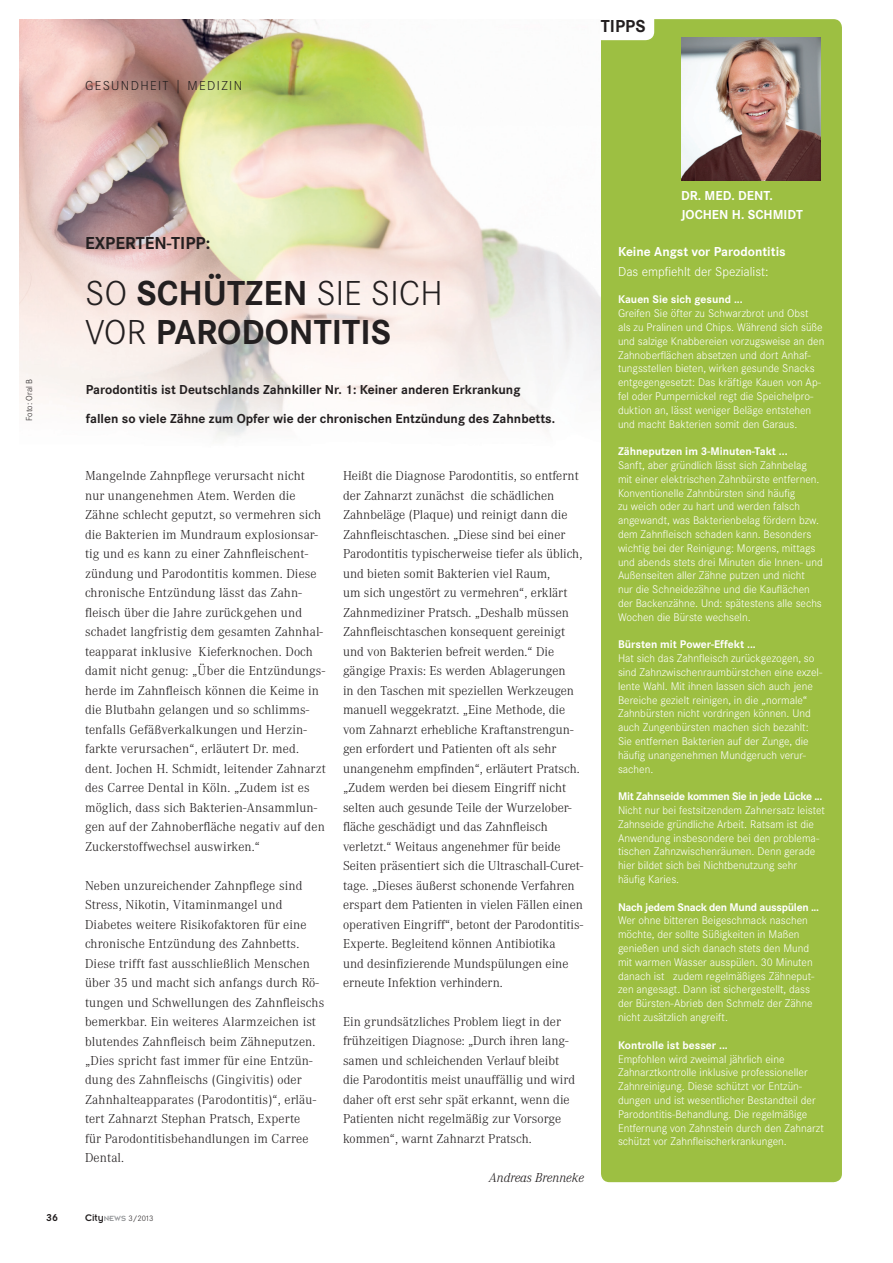
<style>
.page{position:relative;width:893px;height:1263px;background:#fff}
.page>*{position:absolute;margin:0;border:0;box-sizing:border-box;transform-origin:0 0}
.t1{font:700 36px/39px "Corporate S";color:#231f20}
.t2{font:700 18px "Corporate S";color:#231f20}
.t3{font:300 13.5px/19.5px "Corporate A";color:#231f20}
.t4{font:700 13.5px/29.2px "Corporate S";color:#231f20}
.t5{font:700 13.5px/19.5px "Corporate S";color:#fff}
.t6{font:300 13.5px "Corporate S";color:#fff}
.t7{font:300 13.5px "Corporate S";letter-spacing:.1em;color:#231f20}
.t8{font:italic 300 13.5px "Corporate A";color:#231f20}
.t9{font:300 11.55px/13.8px "Corporate S";color:#fff}
.t10{font:700 11.55px "Corporate S";letter-spacing:-.005em;color:#fff}
.t11{font:700 11.55px "Corporate S";letter-spacing:-.025em;color:#fff}
.t12{font:700 10.5px "Corporate S";color:#231f20}
.t13{font:300 9px "Corporate S";color:#231f20}
.t14{font:300 8.25px "Corporate S";color:#231f20}
.s1{font-weight:300}
.s2{font-family:"Insignia";font-weight:400;font-size:10.5px}
.s3{font-family:"Insignia";font-weight:400;color:#939598}
</style>
<div class="page">
<img style="left:19px;top:19px;width:582px;height:420px">
<div style="left:601px;top:19px;width:241px;height:1163px;background:#9dbf42;border-radius:9px"></div>
<svg style="left:600px;top:19px;width:54px;height:21px"></svg>
<img style="left:681px;top:37px;width:140px;height:144px">
<p class="t7" style="left:85px;top:78px;width:159px">GESUNDHEIT | MEDIZIN</p>
<h2 class="t2" style="left:601px;top:16px;width:46px">TIPPS</h2>
<p class="t13" style="left:24px;top:421px;width:43px;rotate:-90deg">Foto: Oral B</p>
<h2 class="t2" style="left:85px;top:233px;width:127px">EXPERTEN-TIPP:</h2>
<h1 class="t1" style="left:85px;top:274px;width:359px"><span class="s1">SO</span> SCHÜTZEN <span class="s1">SIE SICH<br>VOR</span> PARODONTITIS</h1>
<p class="t4" style="left:86px;top:375px;width:471px">Parodontitis ist Deutschlands Zahnkiller Nr. 1: Keiner anderen Erkrankung fallen so viele Zähne zum Opfer wie der chronischen Entzündung des Zahnbetts.</p>
<p class="t3" style="left:85px;top:466px;width:242px">Mangelnde Zahnpflege verursacht nicht nur unangenehmen Atem. Werden die Zähne schlecht geputzt, so vermehren sich die Bakterien im Mundraum explosionsar&shy;tig und es kann zu einer Zahnfleischent&shy;zündung und Parodontitis kommen. Diese chronische Entzündung lässt das Zahn&shy;fleisch über die Jahre zurückgehen und schadet langfristig dem gesamten Zahnhal&shy;teapparat inklusive Kieferknochen. Doch damit nicht genug: „Über die Entzündungs&shy;herde im Zahnfleisch können die Keime in die Blutbahn gelangen und so schlimms&shy;tenfalls Gefäßverkalkungen und Herzin&shy;farkte verursachen“, erläutert Dr. med. dent. Jochen H. Schmidt, leitender Zahnarzt des Carree Dental in Köln. „Zudem ist es möglich, dass sich Bakterien-Ansammlun&shy;gen auf der Zahnoberfläche negativ auf den Zuckerstoffwechsel auswirken.“</p>
<p class="t3" style="left:85px;top:876px;width:241px">Neben unzureichender Zahnpflege sind Stress, Nikotin, Vitaminmangel und Diabetes weitere Risikofaktoren für eine chronische Entzündung des Zahnbetts.<br>Diese trifft fast ausschließlich Menschen über 35 und macht sich anfangs durch Rö&shy;tungen und Schwellungen des Zahnfleischs bemerkbar. Ein weiteres Alarmzeichen ist blutendes Zahnfleisch beim Zähneputzen. „Dies spricht fast immer für eine Entzün&shy;dung des Zahnfleischs (Gingivitis) oder Zahnhalteapparates (Parodontitis)“, erläu&shy;tert Zahnarzt Stephan Pratsch, Experte<br>für Parodontitisbehandlungen im Carree Dental.</p>
<p class="t12" style="left:46px;top:1212px;width:13px">36</p>
<p class="t14" style="left:85px;top:1214px;width:70px"><span class="s2">City</span><span class="s3">NEWS</span> 3/2013</p>
<p class="t3" style="left:343px;top:466px;width:242px">Heißt die Diagnose Parodontitis, so entfernt der Zahnarzt zunächst die schädlichen Zahnbeläge (Plaque) und reinigt dann die Zahnfleischtaschen. „Diese sind bei einer Parodontitis typischerweise tiefer als üblich, und bieten somit Bakterien viel Raum,<br>um sich ungestört zu vermehren“, erklärt Zahnmediziner Pratsch. „Deshalb müssen Zahnfleischtaschen konsequent gereinigt und von Bakterien befreit werden.“ Die gängige Praxis: Es werden Ablagerungen<br>in den Taschen mit speziellen Werkzeugen manuell weggekratzt. „Eine Methode, die vom Zahnarzt erhebliche Kraftanstrengun&shy;gen erfordert und Patienten oft als sehr unangenehm empfinden“, erläutert Pratsch. „Zudem werden bei diesem Eingriff nicht selten auch gesunde Teile der Wurzelober&shy;fläche geschädigt und das Zahnfleisch verletzt.“ Weitaus angenehmer für beide Seiten präsentiert sich die Ultraschall-Curet&shy;tage. „Dieses äußerst schonende Verfahren erspart dem Patienten in vielen Fällen einen operativen Eingriff“, betont der Parodontitis-Experte. Begleitend können Antibiotika<br>und desinfizierende Mundspülungen eine erneute Infektion verhindern.</p>
<p class="t3" style="left:343px;top:1012px;width:234px">Ein grundsätzliches Problem liegt in der frühzeitigen Diagnose: „Durch ihren lang&shy;samen und schleichenden Verlauf bleibt die Parodontitis meist unauffällig und wird daher oft erst sehr spät erkannt, wenn die Patienten nicht regelmäßig zur Vorsorge kommen“, warnt Zahnarzt Pratsch.</p>
<p class="t8" style="left:489px;top:1170px;width:97px">Andreas Brenneke</p>
<p class="t5" style="left:681px;top:186px;width:123px">DR. MED. DENT.<br>JOCHEN H. SCHMIDT</p>
<p class="t5" style="left:618px;top:242px;width:169px">Keine Angst vor Parodontitis</p>
<p class="t6" style="left:618px;top:264px;width:152px">Das empfiehlt der Spezialist:</p>
<p class="t10" style="left:618px;top:293px;width:126px">Kauen Sie sich gesund ...</p>
<p class="t9" style="left:618px;top:307px;width:208px">Greifen Sie öfter zu Schwarzbrot und Obst<br>als zu Pralinen und Chips. Während sich süße und salzige Knabbereien vorzugsweise an den Zahnoberflächen absetzen und dort Anhaf&shy;tungsstellen bieten, wirken gesunde Snacks entgegengesetzt: Das kräftige Kauen von Ap&shy;fel oder Pumpernickel regt die Speichelpro&shy;duktion an, lässt weniger Beläge entstehen und macht Bakterien somit den Garaus.</p>
<p class="t10" style="left:618px;top:445px;width:171px">Zähneputzen im 3-Minuten-Takt ...</p>
<p class="t9" style="left:618px;top:458px;width:206px">Sanft, aber gründlich lässt sich Zahnbelag mit einer elektrischen Zahnbürste entfernen.<br>Konventionelle Zahnbürsten sind häufig<br>zu weich oder zu hart und werden falsch angewandt, was Bakterienbelag fördern bzw. dem Zahnfleisch schaden kann. Besonders wichtig bei der Reinigung: Morgens, mittags und abends stets drei Minuten die Innen- und Außenseiten aller Zähne putzen und nicht<br>nur die Schneidezähne und die Kauflächen der Backenzähne. Und: spätestens alle sechs Wochen die Bürste wechseln.</p>
<p class="t10" style="left:618px;top:638px;width:139px">Bürsten mit Power-Effekt ...</p>
<p class="t9" style="left:618px;top:652px;width:206px">Hat sich das Zahnfleisch zurückgezogen, so sind Zahnzwischenraumbürstchen eine exzel&shy;lente Wahl. Mit ihnen lassen sich auch jene Bereiche gezielt reinigen, in die „normale“ Zahnbürsten nicht vordringen können. Und auch Zungenbürsten machen sich bezahlt:<br>Sie entfernen Bakterien auf der Zunge, die häufig unangenehmen Mundgeruch verur&shy;sachen.</p>
<p class="t11" style="left:618px;top:790px;width:206px">Mit Zahnseide kommen Sie in jede Lücke ...</p>
<p class="t9" style="left:618px;top:803px;width:208px">Nicht nur bei festsitzendem Zahnersatz leistet Zahnseide gründliche Arbeit. Ratsam ist die Anwendung insbesondere bei den problema&shy;tischen Zahnzwischenräumen. Denn gerade hier bildet sich bei Nichtbenutzung sehr häufig Karies.</p>
<p class="t11" style="left:618px;top:900px;width:203px">Nach jedem Snack den Mund ausspülen ...</p>
<p class="t9" style="left:618px;top:914px;width:198px">Wer ohne bitteren Beigeschmack naschen möchte, der sollte Süßigkeiten in Maßen genießen und sich danach stets den Mund mit warmen Wasser ausspülen. 30 Minuten danach ist zudem regelmäßiges Zähneput&shy;zen angesagt. Dann ist sichergestellt, dass der Bürsten-Abrieb den Schmelz der Zähne nicht zusätzlich angreift.</p>
<p class="t10" style="left:618px;top:1038px;width:111px">Kontrolle ist besser ...</p>
<p class="t9" style="left:618px;top:1052px;width:207px">Empfohlen wird zweimal jährlich eine Zahnarztkontrolle inklusive professioneller Zahnreinigung. Diese schützt vor Entzün&shy;dungen und ist wesentlicher Bestandteil der Parodontitis-Behandlung. Die regelmäßige Entfernung von Zahnstein durch den Zahnarzt schützt vor Zahnfleischerkrankungen.</p>
</div>
